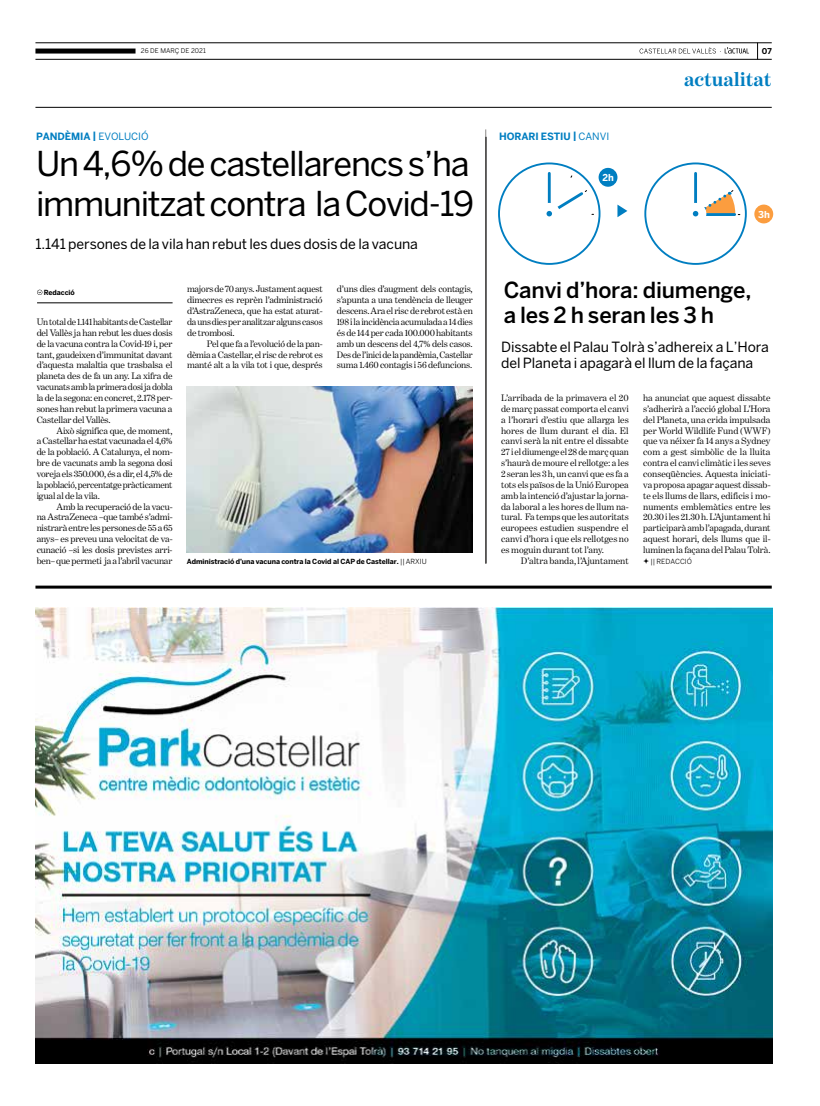
<style>
.page{position:relative;width:820px;height:1106px;background:#fff}
.page>*{position:absolute;margin:0;border:0;box-sizing:border-box;transform-origin:0 0}
.t1{font:34px/40px "Benton Sans";letter-spacing:-.035em;color:#000}
.t2{font:500 22px/25px "Benton Sans";letter-spacing:-.01em;color:#000}
.t3{font:700 20px "Benton Modern One";letter-spacing:-.005em;color:#007ec1}
.t4{font:14px/16px "Benton Sans";letter-spacing:-.005em;color:#000}
.t5{font:700 10px "Benton Sans";letter-spacing:-.01em;color:#007ec1}
.t6{font:10px "Benton Sans";letter-spacing:-.005em;color:#007ec1}
.t7{font:9.5px/10.9px "Benton Modern One";letter-spacing:-.015em;color:#000;text-align:justify}
.t8{font:700 9.5px "Benton Sans";color:#fff}
.t9{font:700 8px "Benton Sans";color:#000}
.t10{font:700 7px "Benton Sans";letter-spacing:-.01em;color:#000}
.t11{font:7px "Benton Sans";color:#000}
.t12{font:6.5px "Benton Sans";letter-spacing:.005em;color:#000}
.s1{font-weight:400}
.s2{font-weight:700}
</style>
<div class="page">
<svg style="left:757px;top:44px;width:1px;height:15px"></svg>
<svg style="left:639px;top:47px;width:109px;height:7px"></svg>
<hr style="left:35px;top:107px;width:736px;height:1px;background:#000">
<hr style="left:35px;top:43px;width:736px;height:1px;background:#000">
<hr style="left:35px;top:59px;width:736px;height:1px;background:#000">
<div style="left:35px;top:49px;width:100px;height:5px;background:#000"></div>
<img style="left:35px;top:607px;width:737px;height:456px">
<hr style="left:35px;top:585px;width:736px;height:3px;background:#000">
<img style="left:187px;top:386px;width:285px;height:167px">
<svg style="left:37px;top:290px;width:5px;height:5px"></svg>
<hr style="left:37px;top:302px;width:135px;height:1px;background:#000">
<svg style="left:643px;top:558px;width:5px;height:6px"></svg>
<hr style="left:485px;top:129px;width:1px;height:435px;background:#8c8986">
<hr style="left:485px;top:137px;width:1px;height:426px;background:#000">
<hr style="left:547px;top:173px;width:3px;height:35px;background:#007ec1">
<div style="left:498px;top:162px;width:102px;height:103px;border:2px solid #007ec1;border-radius:50%"></div>
<svg style="left:546px;top:189px;width:47px;height:27px"></svg>
<hr style="left:694px;top:173px;width:2px;height:35px;background:#007ec1">
<div style="left:644px;top:162px;width:102px;height:103px;border:2px solid #007ec1;border-radius:50%"></div>
<svg style="left:692px;top:189px;width:47px;height:27px"></svg>
<svg style="left:617px;top:204px;width:10px;height:13px"></svg>
<div style="left:598px;top:168px;width:19px;height:19px;background:#007ec1;border-radius:50%"></div>
<div style="left:754px;top:204px;width:18px;height:19px;background:#fb9d3f;border-radius:50%"></div>
<p class="t12" style="left:141px;top:47px;width:66px">26 DE MARÇ DE 2021</p>
<p class="t9" style="left:761px;top:46px;width:11px">07</p>
<h3 class="t3" style="left:684px;top:68px;width:89px">actualitat</h3>
<p class="t5" style="left:36px;top:131px;width:82px">PANDÈMIA | <span class="s1">EVOLUCI</span></p>
<p class="t6" style="left:141px;top:131px;width:9px">Ó</p>
<h1 class="t1" style="left:36px;top:143px;width:439px">U n 4,6% de castellarencs s’ha immunitzat contra la Covid-19</h1>
<h3 class="t4" style="left:35px;top:235px;width:384px">1.141 persones de la vila han rebut les dues dosis de la vacuna</h3>
<p class="t7" style="left:187px;top:284px;width:137px">majors de 70 anys. Justament aquest dimecres es reprèn l’administració d’AstraZeneca, que ha estat aturat&shy;da uns dies per analitzar alguns casos de trombosi.</p>
<p class="t7" style="left:187px;top:338px;width:137px;text-indent:20px">Pel que fa a l’evolució de la pan&shy;dèmia a Castellar, el risc de rebrot es manté alt a la vila tot i que, després</p>
<p class="t7" style="left:337px;top:284px;width:137px">d’uns dies d’augment dels contagis, s’apunta a una tendència de lleuger descens. Ara el risc de rebrot està en 198 i la incidència acumulada a 14 dies és de 144 per cada 100.000 habitants amb un descens del 4,7% dels casos.<br>Des de l’inici de la pandèmia, Castellar suma 1.460 contagis i 56 defuncions.</p>
<p class="t10" style="left:44px;top:288px;width:33px">Redacció</p>
<p class="t7" style="left:37px;top:316px;width:137px">Un total de 1.141 habitants de Castellar del Vallès ja han rebut les dues dosis de la vacuna contra la Covid-19 i, per tant, gaudeixen d’immunitat davant d’aquesta malaltia que trasbalsa el planeta des de fa un any. La xifra de vacunats amb la primera dosi ja dobla la de la segona: en concret, 2.178 per&shy;sones han rebut la primera vacuna a Castellar del Vallès.</p>
<p class="t7" style="left:37px;top:425px;width:137px;text-indent:20px">Això significa que, de moment, a Castellar ha estat vacunada el 4,6% de la població. A Catalunya, el nom&shy;bre de vacunats amb la segona dosi voreja els 350.000, és a dir, el 4,5% de la població, percentatge pràcticament igual al de la vila.</p>
<p class="t7" style="left:37px;top:501px;width:137px;text-indent:20px">Amb la recuperació de la vacu&shy;na AstraZeneca –que també s’admi&shy;nistrarà entre les persones de 55 a 65 anys– es preveu una velocitat de va&shy;cunació –si les dosis previstes arri&shy;ben– que permeti ja a l’abril vacunar</p>
<p class="t10" style="left:187px;top:557px;width:241px">Administració d’una vacuna contra la Covid al CAP de Castellar. <span class="s1">|| ARXIU</span></p>
<p class="t5" style="left:499px;top:131px;width:15px">horari</p>
<p class="t5" style="left:540px;top:131px;width:7px">estiu</p>
<p class="t6" style="left:572px;top:131px;width:38px"><span class="s2">|</span> canvi</p>
<p class="t8" style="left:602px;top:172px;width:13px">2h</p>
<p class="t8" style="left:757px;top:208px;width:13px">3h</p>
<h2 class="t2" style="left:503px;top:277px;width:249px">Canvi d’hora: diumenge, a les 2 h seran les 3 h</h2>
<h3 class="t4" style="left:501px;top:339px;width:269px">Dissabte el Palau Tolrà s’adhereix a L’Hora del Planeta i apagarà el llum de la façana</h3>
<p class="t7" style="left:643px;top:392px;width:129px">ha anunciat que aquest dissabte s’adherirà a l’acció global L’Hora del Planeta, una crida impulsada per World Wildlife Fund (WWF) que va néixer fa 14 anys a Sydney com a gest simbòlic de la lluita contra el canvi climàtic i les seves conseqüències. Aquesta iniciati&shy;va proposa apagar aquest dissab&shy;te els llums de llars, edificis i mo&shy;numents emblemàtics entre les 20.30 i les 21.30 h. L’Ajuntament hi participarà amb l’apagada, durant aquest horari, dels llums que il· luminen la façana del Palau Tolrà.</p>
<p class="t11" style="left:650px;top:557px;width:43px">|| REDACCIÓ</p>
<p class="t7" style="left:501px;top:392px;width:129px">L’arribada de la primavera el 20 de març passat comporta el canvi a l’horari d’estiu que allarga les hores de llum durant el dia. El canvi serà la nit entre el dissabte 27 i el diumenge el 28 de març quan s’haurà de moure el rellotge: a les 2 seran les 3 h, un canvi que es fa a tots els països de la Unió Europea amb la intenció d’ajustar la jorna&shy;da laboral a les hores de llum na&shy;tural. Fa temps que les autoritats europees estudien suspendre el canvi d’hora i que els rellotges no es moguin durant tot l’any.</p>
<p class="t7" style="left:520px;top:555px;width:109px">D’altra banda, l’Ajuntament</p>
</div>
